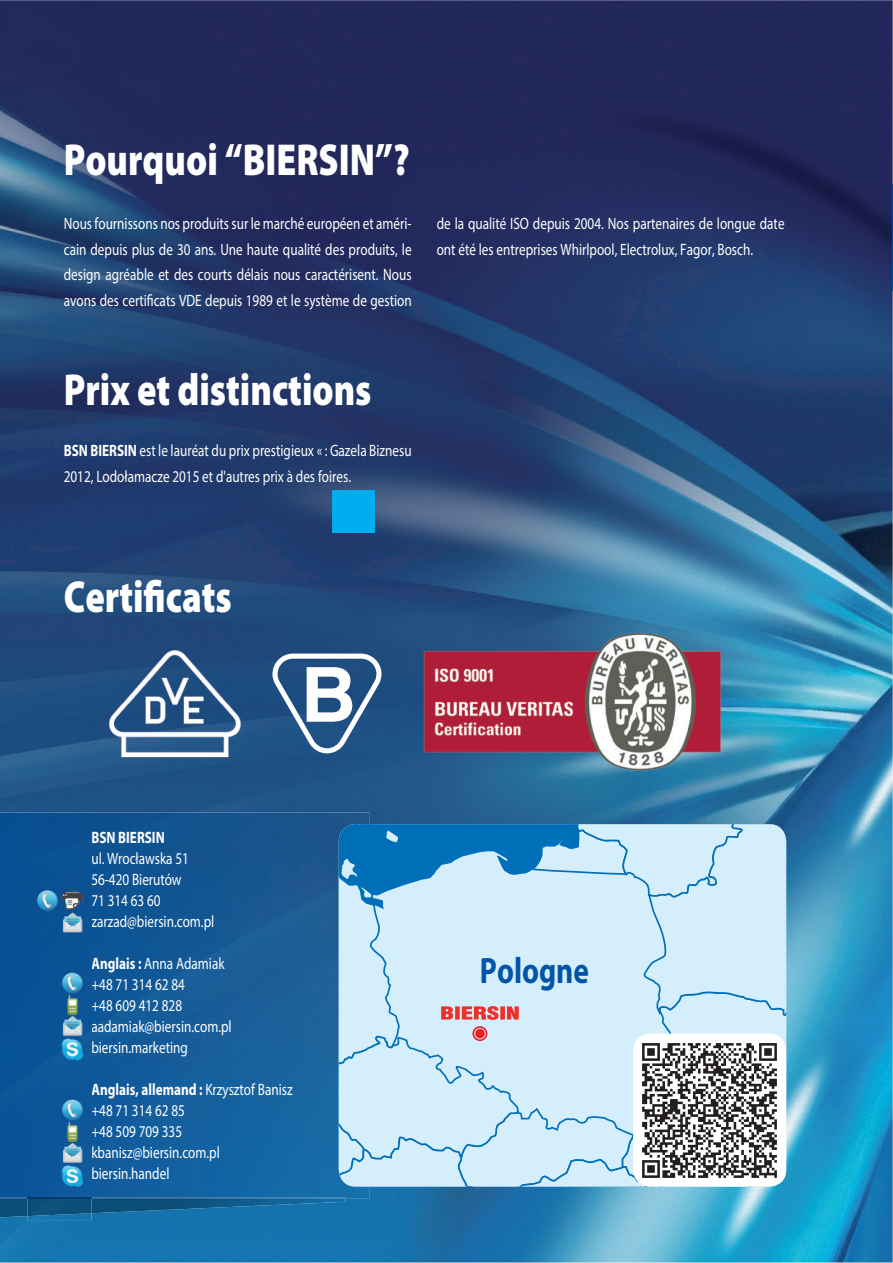
<style>
.page{position:relative;width:893px;height:1263px;background:#fff}
.page>*{position:absolute;margin:0;border:0;box-sizing:border-box;transform-origin:0 0}
.t1{font:900 45px "Myriad Pro";color:#fff;scale:.8 1}
.t2{font:700 36.75px "Myriad Pro";color:#0154a6;scale:.8 1}
.t3{font:16.5px/21px "Myriad Pro";color:#fff;scale:.8 1}
.t4{font:700 16.5px "Myriad Pro";color:#fff;scale:.8 1}
.s1{font-weight:700}
</style>
<div class="page">
<img style="left:0;top:0;width:893px;height:1263px">
<hr style="left:892px;top:185px;width:1px;height:106px;background:#014c93">
<div style="left:333px;top:490px;width:42px;height:43px;background:#00aeef"></div>
<svg style="left:272px;top:654px;width:109px;height:99px"></svg>
<img style="left:106px;top:647px;width:139px;height:113px">
<img style="left:0;top:813px;width:370px;height:385px">
<img style="left:92px;top:874px;width:56px;height:12px">
<img style="left:92px;top:896px;width:68px;height:11px">
<div style="left:92px;top:916px;width:121px;height:15px;background:#0f5593"></div>
<img style="left:92px;top:958px;width:50px;height:15px">
<img style="left:92px;top:979px;width:93px;height:12px">
<img style="left:92px;top:1000px;width:90px;height:12px">
<div style="left:92px;top:1021px;width:139px;height:15px;background:#155b99"></div>
<div style="left:92px;top:1084px;width:111px;height:15px;background:#135b9b"></div>
<img style="left:92px;top:1105px;width:92px;height:12px">
<img style="left:92px;top:1126px;width:89px;height:12px">
<img style="left:0;top:1198px;width:345px;height:19px">
<svg style="left:339px;top:824px;width:447px;height:363px;background:#bee0f3"></svg>
<img style="left:402px;top:611px;width:340px;height:185px">
<img style="left:28px;top:1216px;width:63px;height:4px">
<img style="left:28px;top:880px;width:63px;height:336px">
<img style="left:28px;top:1198px;width:63px;height:1px">
<div style="left:633px;top:1034px;width:153px;height:153px;background:#fff;border-radius:17px"></div>
<img style="left:642px;top:1043px;width:135px;height:135px">
<h1 class="t1" style="left:64px;top:133px;width:434px">Pourquoi “BIERSIN”?</h1>
<p class="t3" style="left:64px;top:212px;width:436px;line-height:25.5px;text-align:justify">Nous fournissons nos produits sur le marché européen et améri&shy;cain depuis plus de 30 ans. Une haute qualité des produits, le design agréable et des courts délais nous caractérisent. Nous avons des certificats VDE depuis 1989 et le système de gestion</p>
<p class="t3" style="left:437px;top:212px;width:436px;line-height:25.5px">de la qualité ISO depuis 2004. Nos partenaires de longue date ont été les entreprises Whirlpool, Electrolux, Fagor, Bosch.</p>
<h1 class="t1" style="left:64px;top:363px;width:386px">Prix et distinctions</h1>
<p class="t3" style="left:64px;top:439px;width:436px;line-height:25.5px"><span class="s1">BSN BIERSIN</span> est le lauréat du prix prestigieux « : Gazela Biznesu<br>2012, Lodołamacze 2015 et d'autres prix à des foires.</p>
<h1 class="t1" style="left:64px;top:570px;width:212px">Certificats</h1>
<p class="t4" style="left:91px;top:832px;width:93px">BSN BIERSIN</p>
<p class="t3" style="left:91px;top:849px;width:155px">ul. Wrocławska 51<br>56-420 Bierutów<br>71 314 63 60 zarzad@biersin.com.pl</p>
<p class="t3" style="left:91px;top:954px;width:177px"><span class="s1">Anglais :</span> Anna Adamiak +48 71 314 62 84<br>+48 609 412 828 aadamiak@biersin.com.pl biersin.marketing</p>
<p class="t3" style="left:91px;top:1080px;width:253px"><span class="s1">Anglais, allemand :</span> Krzysztof Banisz +48 71 314 62 85<br>+48 509 709 335 kbanisz@biersin.com.pl biersin.handel</p>
<h2 class="t2" style="left:480px;top:957px;width:138px">Pologne</h2>
</div>
